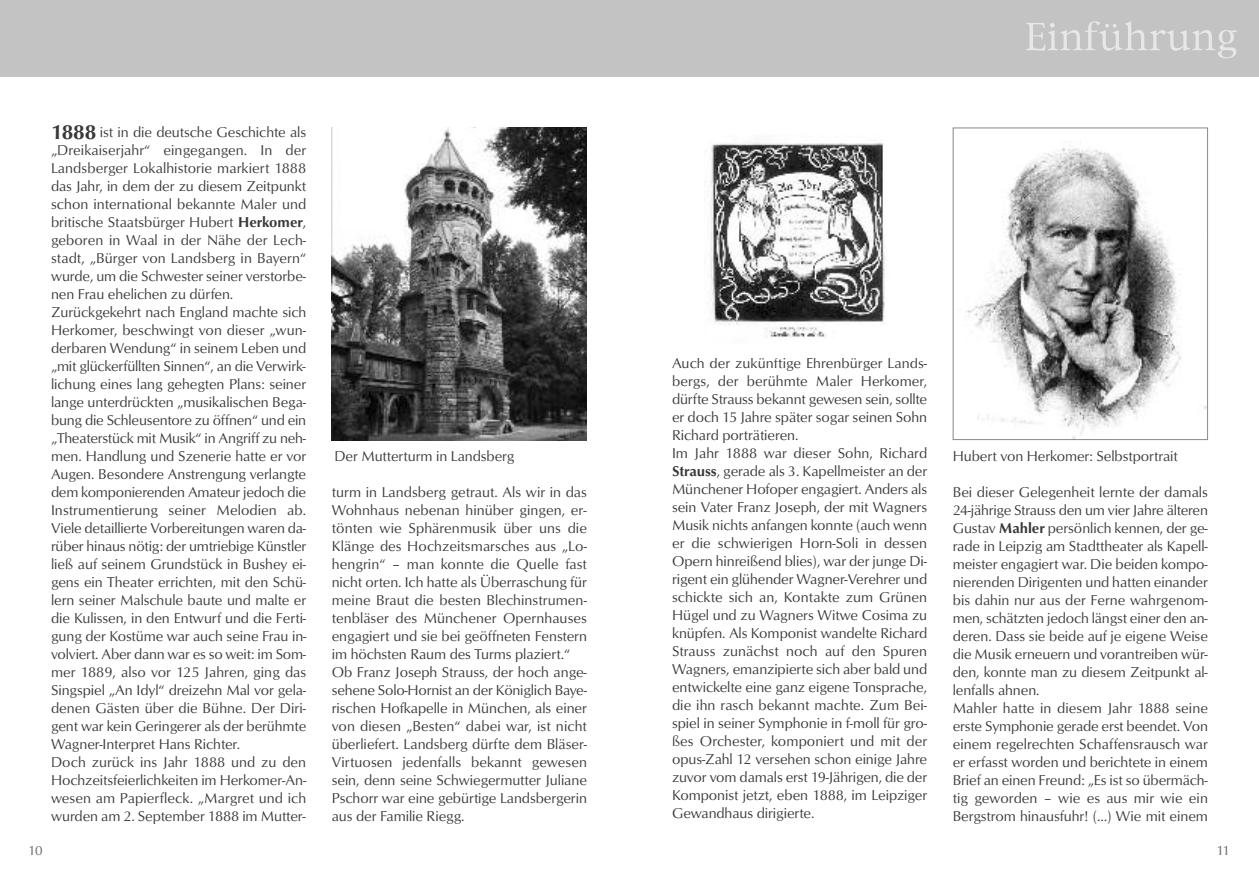
<style>
.page{position:relative;width:1259px;height:893px;background:#fff}
.page>*{position:absolute;margin:0;border:0;box-sizing:border-box;transform-origin:0 0}
.t1{font:500 21px "Optus T";color:#393839}
.t2{font:14.7px/18px "Optus T";letter-spacing:-.005em;color:#393839}
.t3{font:13.5px "Optus T";color:#606060}
.s1{font-weight:500}
</style>
<div class="page">
<div style="left:0;top:0;width:634px;height:77px;background:#c4c3c4"></div>
<div style="left:632px;top:0;width:627px;height:77px;background:#c4c3c4"></div>
<svg style="left:1026px;top:21px;width:118px;height:30px"></svg>
<img style="left:966px;top:142px;width:240px;height:296px">
<div style="left:952px;top:128px;width:256px;height:312px;border:1px solid #888"></div>
<img style="left:332px;top:128px;width:255px;height:312px">
<img style="left:710px;top:142px;width:175px;height:196px">
<h1 class="t1" style="left:51px;top:119px;width:47px">1888</h1>
<p class="t2" style="left:51px;top:123px;width:257px;text-indent:49px">ist in die deutsche Geschichte als „Dreikaiserjahr“ eingegangen. In der Landsberger Lokalhistorie markiert 1888 das Jahr, in dem der zu diesem Zeitpunkt schon international bekannte Maler und britische Staatsbürger Hubert <span class="s1">Herkomer</span>, geboren in Waal in der Nähe der Lech&shy;stadt, „Bürger von Landsberg in Bayern“ wurde, um die Schwester seiner verstorbe&shy;nen Frau ehelichen zu dürfen.<br>Zurückgekehrt nach England machte sich Herkomer, beschwingt von dieser „wun&shy;derbaren Wendung“ in seinem Leben und „mit glückerfüllten Sinnen“, an die Verwirk&shy;lichung eines lang gehegten Plans: seiner lange unterdrückten „musikalischen Bega&shy;bung die Schleusentore zu öffnen“ und ein „Theaterstück mit Musik“ in Angriff zu neh&shy;men. Handlung und Szenerie hatte er vor Augen. Besondere Anstrengung verlangte dem komponierenden Amateur jedoch die Instrumentierung seiner Melodien ab.<br>Viele detaillierte Vorbereitungen waren da&shy;rüber hinaus nötig: der umtriebige Künstler ließ auf seinem Grundstück in Bushey ei&shy;gens ein Theater errichten, mit den Schü&shy;lern seiner Malschule baute und malte er die Kulissen, in den Entwurf und die Ferti&shy;gung der Kostüme war auch seine Frau in&shy;volviert. Aber dann war es so weit: im Som&shy;mer 1889, also vor 125 Jahren, ging das Singspiel „An Idyl“ dreizehn Mal vor gela&shy;denen Gästen über die Bühne. Der Diri&shy;gent war kein Geringerer als der berühmte Wagner-Interpret Hans Richter.<br>Doch zurück ins Jahr 1888 und zu den Hochzeitsfeierlichkeiten im Herkomer-An&shy;wesen am Papierfleck. „Margret und ich wurden am 2. September 1888 im Mutter-</p>
<p class="t2" style="left:672px;top:354px;width:257px">Auch der zukünftige Ehrenbürger Lands&shy;bergs, der berühmte Maler Herkomer, dürfte Strauss bekannt gewesen sein, sollte er doch 15 Jahre später sogar seinen Sohn Richard porträtieren.<br>Im Jahr 1888 war dieser Sohn, Richard <span class="s1">Strauss</span>, gerade als 3. Kapellmeister an der Münchener Hofoper engagiert. Anders als sein Vater Franz Joseph, der mit Wagners Musik nichts anfangen konnte (auch wenn er die schwierigen Horn-Soli in dessen Opern hinreißend blies), war der junge Di&shy;rigent ein glühender Wagner-Verehrer und schickte sich an, Kontakte zum Grünen Hügel und zu Wagners Witwe Cosima zu knüpfen. Als Komponist wandelte Richard Strauss zunächst noch auf den Spuren Wagners, emanzipierte sich aber bald und entwickelte eine ganz eigene Tonsprache, die ihn rasch bekannt machte. Zum Bei&shy;spiel in seiner Symphonie in f-moll für gro&shy;ßes Orchester, komponiert und mit der opus-Zahl 12 versehen schon einige Jahre zuvor vom damals erst 19-Jährigen, die der Komponist jetzt, eben 1888, im Leipziger Gewandhaus dirigierte.</p>
<p class="t2" style="left:334px;top:446px;width:181px">Der Mutterturm in Landsberg</p>
<p class="t2" style="left:952px;top:446px;width:227px">Hubert von Herkomer: Selbstportrait</p>
<p class="t2" style="left:332px;top:483px;width:257px">turm in Landsberg getraut. Als wir in das Wohnhaus nebenan hinüber gingen, er&shy;tönten wie Sphärenmusik über uns die Klänge des Hochzeitsmarsches aus „Lo&shy;hengrin“ – man konnte die Quelle fast nicht orten. Ich hatte als Überraschung für meine Braut die besten Blechinstrumen&shy;tenbläser des Münchener Opernhauses engagiert und sie bei geöffneten Fenstern im höchsten Raum des Turms plaziert.“ Ob Franz Joseph Strauss, der hoch ange&shy;sehene Solo-Hornist an der Königlich Baye&shy;rischen Hofkapelle in München, als einer von diesen „Besten“ dabei war, ist nicht überliefert. Landsberg dürfte dem Bläser-Virtuosen jedenfalls bekannt gewesen sein, denn seine Schwiegermutter Juliane Pschorr war eine gebürtige Landsbergerin aus der Familie Riegg.</p>
<p class="t2" style="left:952px;top:483px;width:257px">Bei dieser Gelegenheit lernte der damals 24-jährige Strauss den um vier Jahre älteren Gustav <span class="s1">Mahler</span> persönlich kennen, der ge&shy;rade in Leipzig am Stadttheater als Kapell&shy;meister engagiert war. Die beiden kompo&shy;nierenden Dirigenten und hatten einander bis dahin nur aus der Ferne wahrgenom&shy;men, schätzten jedoch längst einer den an&shy;deren. Dass sie beide auf je eigene Weise die Musik erneuern und vorantreiben wür&shy;den, konnte man zu diesem Zeitpunkt al&shy;lenfalls ahnen.<br>Mahler hatte in diesem Jahr 1888 seine erste Symphonie gerade erst beendet. Von einem regelrechten Schaffensrausch war er erfasst worden und berichtete in einem Brief an einen Freund: „Es ist so übermäch&shy;tig geworden – wie es aus mir wie ein Bergstrom hinausfuhr! (…) Wie mit einem</p>
<p class="t3" style="left:28px;top:843px;width:16px">10</p>
<p class="t3" style="left:1216px;top:843px;width:15px">11</p>
</div>
